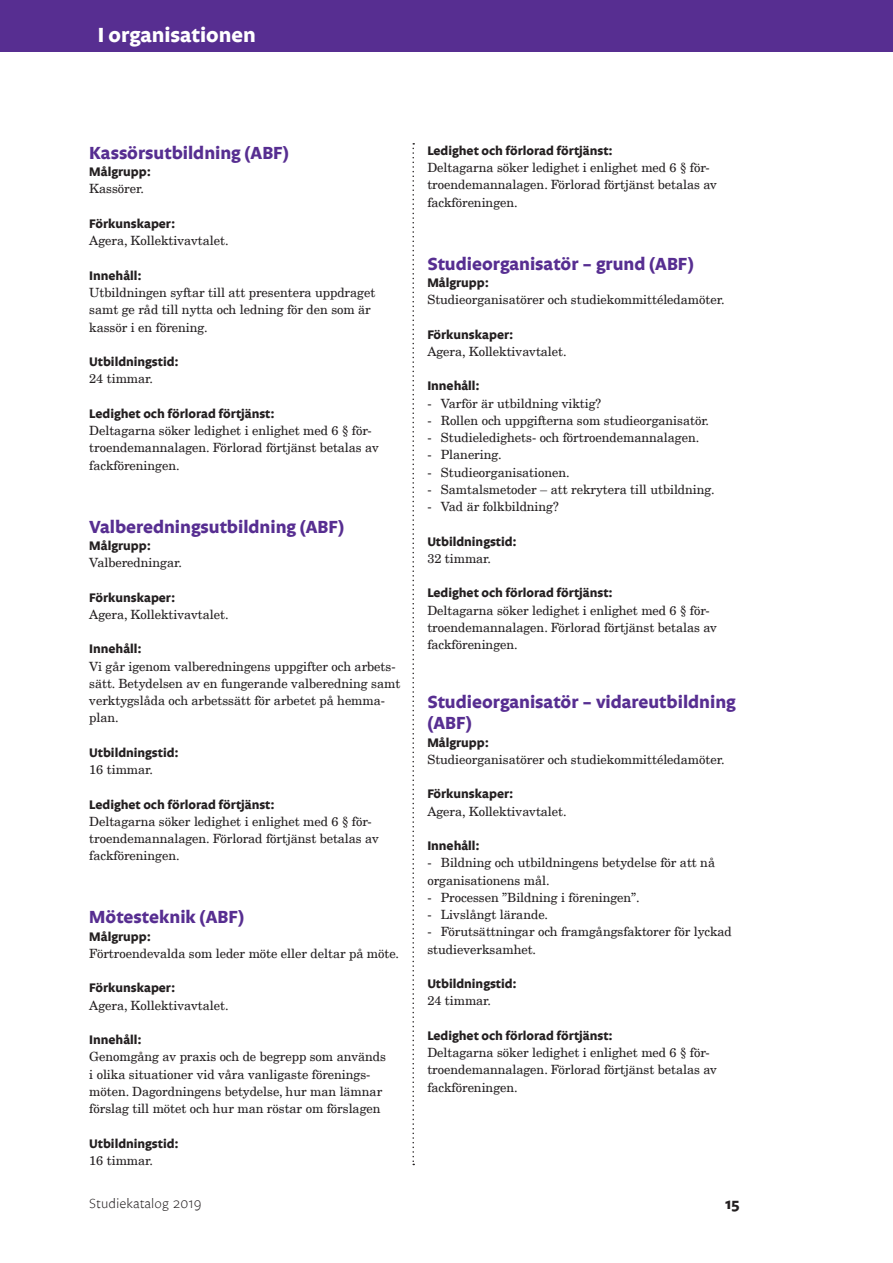
<style>
.page{position:relative;width:893px;height:1263px;background:#fff}
.page>*{position:absolute;margin:0;border:0;box-sizing:border-box;transform-origin:0 0}
.t1{font:700 21px "Legato";color:#fff}
.t2{font:700 18px/21px "Legato";color:#572e91}
.t3{font:700 15px "Legato";color:#231f20}
.t4{font:300 13.5px "Legato";color:#231f20}
.t5{font:12.75px/17.2px "New Century Schlbk LT";letter-spacing:-.005em;color:#231f20}
.t6{font:700 12.75px "Legato";color:#231f20}
</style>
<div class="page">
<div style="left:0;top:0;width:893px;height:52px;background:#572e91"></div>
<svg style="left:412px;top:143px;width:2px;height:1022px"></svg>
<h1 class="t1" style="left:98px;top:23px;width:159px">I organisationen</h1>
<h2 class="t2" style="left:89px;top:143px;width:201px">Kassörsutbildning (ABF)</h2>
<p class="t6" style="left:89px;top:164px;width:63px">Målgrupp:</p>
<p class="t5" style="left:89px;top:180px;width:56px">Kassörer.</p>
<p class="t6" style="left:89px;top:216px;width:88px">Förkunskaper:</p>
<p class="t5" style="left:89px;top:232px;width:141px">Agera, Kollektivavtalet.</p>
<p class="t6" style="left:89px;top:268px;width:54px">Innehåll:</p>
<p class="t5" style="left:89px;top:284px;width:287px">Utbildningen syftar till att presentera uppdraget samt ge råd till nytta och ledning för den som är kassör i en förening.</p>
<p class="t6" style="left:89px;top:354px;width:91px">Utbildningstid:</p>
<p class="t5" style="left:89px;top:370px;width:65px">24 timmar.</p>
<p class="t6" style="left:89px;top:406px;width:187px">Ledighet och förlorad förtjänst:</p>
<p class="t5" style="left:89px;top:422px;width:291px">Deltagarna söker ledighet i enlighet med 6 § för&shy;troendemannalagen. Förlorad förtjänst betalas av fackföreningen.</p>
<h2 class="t2" style="left:89px;top:517px;width:257px">Valberedningsutbildning (ABF)</h2>
<p class="t6" style="left:89px;top:538px;width:63px">Målgrupp:</p>
<p class="t5" style="left:89px;top:554px;width:94px">Valberedningar.</p>
<p class="t6" style="left:89px;top:590px;width:88px">Förkunskaper:</p>
<p class="t5" style="left:89px;top:606px;width:141px">Agera, Kollektivavtalet.</p>
<p class="t6" style="left:89px;top:641px;width:54px">Innehåll:</p>
<p class="t5" style="left:89px;top:657px;width:312px">Vi går igenom valberedningens uppgifter och arbets&shy;sätt. Betydelsen av en fungerande valberedning samt verktygslåda och arbetssätt för arbetet på hemma&shy;plan.</p>
<p class="t6" style="left:89px;top:745px;width:91px">Utbildningstid:</p>
<p class="t5" style="left:89px;top:761px;width:65px">16 timmar.</p>
<p class="t6" style="left:89px;top:797px;width:187px">Ledighet och förlorad förtjänst:</p>
<p class="t5" style="left:89px;top:813px;width:291px">Deltagarna söker ledighet i enlighet med 6 § för&shy;troendemannalagen. Förlorad förtjänst betalas av fackföreningen.</p>
<h2 class="t2" style="left:89px;top:907px;width:156px">Mötesteknik (ABF)</h2>
<p class="t6" style="left:89px;top:929px;width:63px">Målgrupp:</p>
<p class="t5" style="left:89px;top:945px;width:311px">Förtroendevalda som leder möte eller deltar på möte.</p>
<p class="t6" style="left:89px;top:980px;width:88px">Förkunskaper:</p>
<p class="t5" style="left:89px;top:996px;width:141px">Agera, Kollektivavtalet.</p>
<p class="t6" style="left:89px;top:1032px;width:54px">Innehåll:</p>
<p class="t5" style="left:89px;top:1048px;width:298px">Genomgång av praxis och de begrepp som används i olika situationer vid våra vanligaste förenings&shy;möten. Dagordningens betydelse, hur man lämnar förslag till mötet och hur man röstar om förslagen</p>
<p class="t6" style="left:89px;top:1136px;width:91px">Utbildningstid:</p>
<p class="t5" style="left:89px;top:1152px;width:65px">16 timmar.</p>
<p class="t6" style="left:427px;top:143px;width:187px">Ledighet och förlorad förtjänst:</p>
<p class="t5" style="left:427px;top:159px;width:291px">Deltagarna söker ledighet i enlighet med 6 § för&shy;troendemannalagen. Förlorad förtjänst betalas av fackföreningen.</p>
<h2 class="t2" style="left:427px;top:254px;width:268px">Studieorganisatör – grund (ABF)</h2>
<p class="t6" style="left:427px;top:275px;width:63px">Målgrupp:</p>
<p class="t5" style="left:427px;top:291px;width:299px">Studieorganisatörer och studiekommittéledamöter.</p>
<p class="t6" style="left:427px;top:327px;width:88px">Förkunskaper:</p>
<p class="t5" style="left:427px;top:343px;width:141px">Agera, Kollektivavtalet.</p>
<p class="t6" style="left:427px;top:379px;width:54px">Innehåll:</p>
<p class="t5" style="left:427px;top:394px;width:175px">- Varför är utbildning viktig?</p>
<p class="t5" style="left:427px;top:412px;width:283px">- Rollen och uppgifterna som studieorganisatör.</p>
<p class="t5" style="left:427px;top:429px;width:273px">- Studieledighets- och förtroendemannalagen.</p>
<p class="t5" style="left:427px;top:446px;width:76px">- Planering.</p>
<p class="t5" style="left:427px;top:463px;width:144px">- Studieorganisationen.</p>
<p class="t5" style="left:427px;top:481px;width:289px">- Samtalsmetoder – att rekrytera till utbildning.</p>
<p class="t5" style="left:427px;top:498px;width:133px">- Vad är folkbildning?</p>
<p class="t6" style="left:427px;top:534px;width:91px">Utbildningstid:</p>
<p class="t5" style="left:427px;top:550px;width:65px">32 timmar.</p>
<p class="t6" style="left:427px;top:586px;width:187px">Ledighet och förlorad förtjänst:</p>
<p class="t5" style="left:427px;top:601px;width:291px">Deltagarna söker ledighet i enlighet med 6 § för&shy;troendemannalagen. Förlorad förtjänst betalas av fackföreningen.</p>
<h2 class="t2" style="left:427px;top:693px;width:310px">Studieorganisatör – vidareutbildning (ABF)</h2>
<p class="t6" style="left:427px;top:735px;width:63px">Målgrupp:</p>
<p class="t5" style="left:427px;top:751px;width:299px">Studieorganisatörer och studiekommittéledamöter.</p>
<p class="t6" style="left:427px;top:787px;width:88px">Förkunskaper:</p>
<p class="t5" style="left:427px;top:802px;width:141px">Agera, Kollektivavtalet.</p>
<p class="t6" style="left:427px;top:838px;width:54px">Innehåll:</p>
<p class="t5" style="left:427px;top:854px;width:289px">- Bildning och utbildningens betydelse för att nå organisationens mål.</p>
<p class="t5" style="left:427px;top:889px;width:214px">- Processen ”Bildning i föreningen”.</p>
<p class="t5" style="left:427px;top:906px;width:122px">- Livslångt lärande.</p>
<p class="t5" style="left:427px;top:923px;width:306px">- Förutsättningar och framgångsfaktorer för lyckad studieverksamhet.</p>
<p class="t6" style="left:427px;top:976px;width:91px">Utbildningstid:</p>
<p class="t5" style="left:427px;top:992px;width:65px">24 timmar.</p>
<p class="t6" style="left:427px;top:1028px;width:187px">Ledighet och förlorad förtjänst:</p>
<p class="t5" style="left:427px;top:1044px;width:291px">Deltagarna söker ledighet i enlighet med 6 § för&shy;troendemannalagen. Förlorad förtjänst betalas av fackföreningen.</p>
<p class="t4" style="left:89px;top:1196px;width:114px">Studiekatalog 2019</p>
<p class="t3" style="left:725px;top:1195px;width:16px">15</p>
</div>
